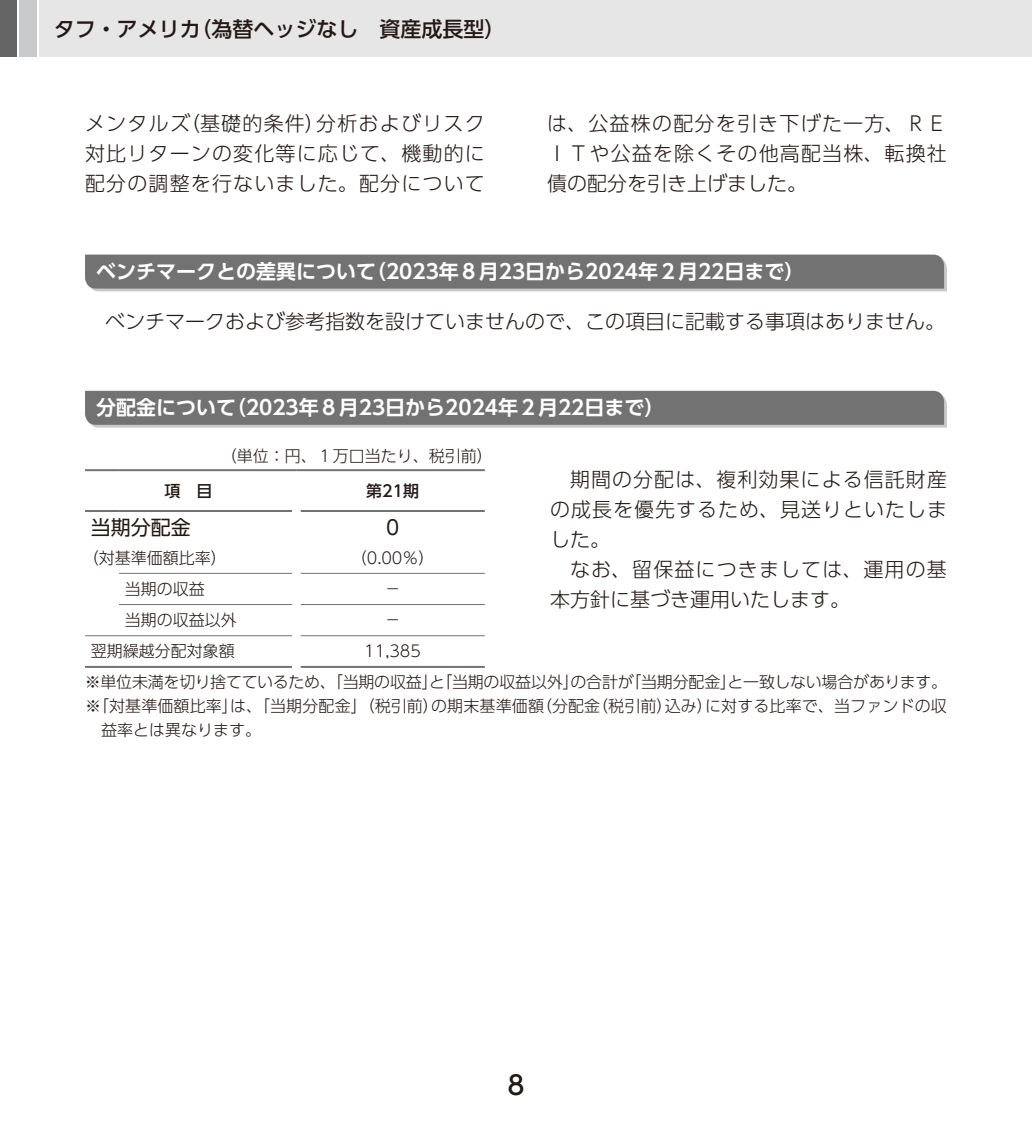
<style>
.page{position:relative;width:1032px;height:1134px;background:#fff}
.page>*{position:absolute;margin:0;border:0;box-sizing:border-box;transform-origin:0 0}
.t1{font:500 26px "UD Shin Go Pro";color:#231916}
.t2{font:500 21px "UD Shin Go Pro";color:#231916}
.t3{font:300 20px/30px "UD Shin Go Pro";letter-spacing:.055em;color:#231916;text-align:justify}
.t4{font:700 20px "UD Shin Go Pro De";color:#fff}
.t5{font:300 20px "UD Shin Go Pro";color:#231916}
.t6{font:300 20px/30px "UD Shin Go Pro";letter-spacing:.03em;color:#231916}
.t7{font:20px "UD Shin Go Pro";color:#231916}
.t8{font:300 16px "UD Shin Go Pro";color:#231916}
.t9{font:500 16px "UD Shin Go Pro";color:#231916}
</style>
<div class="page">
<div style="left:40px;top:0;width:992px;height:57px;background:#e6e6e7"></div>
<div style="left:20px;top:0;width:17px;height:57px;background:#c9cacb"></div>
<div style="left:0;top:0;width:17px;height:57px;background:#666565"></div>
<svg style="left:85px;top:255px;width:862px;height:36px;background:#787878"></svg>
<svg style="left:85px;top:391px;width:862px;height:37px;background:#7a7a7a"></svg>
<hr style="left:85px;top:510px;width:34px;height:2px;background:#727272">
<hr style="left:119px;top:510px;width:173px;height:2px;background:#727272">
<hr style="left:300px;top:510px;width:185px;height:2px;background:#727272">
<hr style="left:85px;top:666px;width:34px;height:2px;background:#727272">
<hr style="left:119px;top:666px;width:173px;height:2px;background:#727272">
<hr style="left:300px;top:666px;width:185px;height:2px;background:#727272">
<hr style="left:119px;top:573px;width:173px;height:1px;background:#727272">
<hr style="left:300px;top:573px;width:185px;height:1px;background:#727272">
<hr style="left:119px;top:604px;width:173px;height:1px;background:#727272">
<hr style="left:300px;top:604px;width:185px;height:1px;background:#727272">
<hr style="left:85px;top:635px;width:34px;height:1px;background:#727272">
<hr style="left:119px;top:635px;width:173px;height:1px;background:#727272">
<hr style="left:300px;top:635px;width:185px;height:1px;background:#727272">
<hr style="left:85px;top:469px;width:34px;height:2px;background:#727272">
<hr style="left:119px;top:469px;width:177px;height:2px;background:#727272">
<hr style="left:296px;top:469px;width:189px;height:2px;background:#727272">
<h2 class="t2" style="left:54px;top:12px;width:453px">タフ・アメリカ（為替ヘッジなし　資産成長型）</h2>
<p class="t3" style="left:85px;top:108px;width:401px">メンタルズ（基礎的条件）分析およびリスク対比リターンの変化等に応じて、機動的に配分の調整を行ないました。配分について</p>
<p class="t3" style="left:547px;top:108px;width:401px">は、公益株の配分を引き下げた一方、ＲＥＩＴや公益を除くその他高配当株、転換社債の配分を引き上げました。</p>
<p class="t4" style="left:96px;top:255px;width:710px">ベンチマークとの差異について（2023年８月23日から2024年２月22日まで）</p>
<p class="t5" style="left:105px;top:305px;width:841px">ベンチマークおよび参考指数を設けていませんので、この項目に記載する事項はありません。</p>
<p class="t4" style="left:96px;top:392px;width:570px">分配金について（2023年８月23日から2024年２月22日まで）</p>
<p class="t8" style="left:221px;top:442px;width:274px">（単位：円、１万口当たり、税引前）</p>
<p class="t9" style="left:165px;top:478px;width:49px">項　目</p>
<p class="t9" style="left:366px;top:478px;width:55px">第21期</p>
<p class="t7" style="left:91px;top:511px;width:101px">当期分配金</p>
<p class="t7" style="left:386px;top:511px;width:15px">0</p>
<p class="t8" style="left:83px;top:545px;width:145px">（対基準価額比率）</p>
<p class="t8" style="left:351px;top:545px;width:85px">（0.00％）</p>
<p class="t8" style="left:125px;top:576px;width:81px">当期の収益</p>
<p class="t8" style="left:385px;top:576px;width:17px">－</p>
<p class="t8" style="left:125px;top:607px;width:113px">当期の収益以外</p>
<p class="t8" style="left:385px;top:607px;width:17px">－</p>
<p class="t8" style="left:91px;top:638px;width:145px">翌期繰越分配対象額</p>
<p class="t8" style="left:364px;top:638px;width:58px">11,385</p>
<p class="t3" style="left:550px;top:463px;width:398px;text-indent:20px">期間の分配は、複利効果による信託財産の成長を優先するため、見送りといたしました。</p>
<p class="t6" style="left:550px;top:553px;width:398px;text-indent:20px">なお、留保益につきましては、運用の基本方針に基づき運用いたします。</p>
<p class="t8" style="left:85px;top:669px;width:864px">※単位未満を切り捨てているため、「当期の収益」と「当期の収益以外」の合計が「当期分配金」と一致しない場合があります。</p>
<p class="t8" style="left:85px;top:693px;width:863px">※「対基準価額比率」は、「当期分配金」（税引前）の期末基準価額（分配金（税引前）込み）に対する比率で、当ファンドの収</p>
<p class="t8" style="left:101px;top:717px;width:161px">益率とは異なります。</p>
<h1 class="t1" style="left:507px;top:1063px;width:19px">8</h1>
</div>
